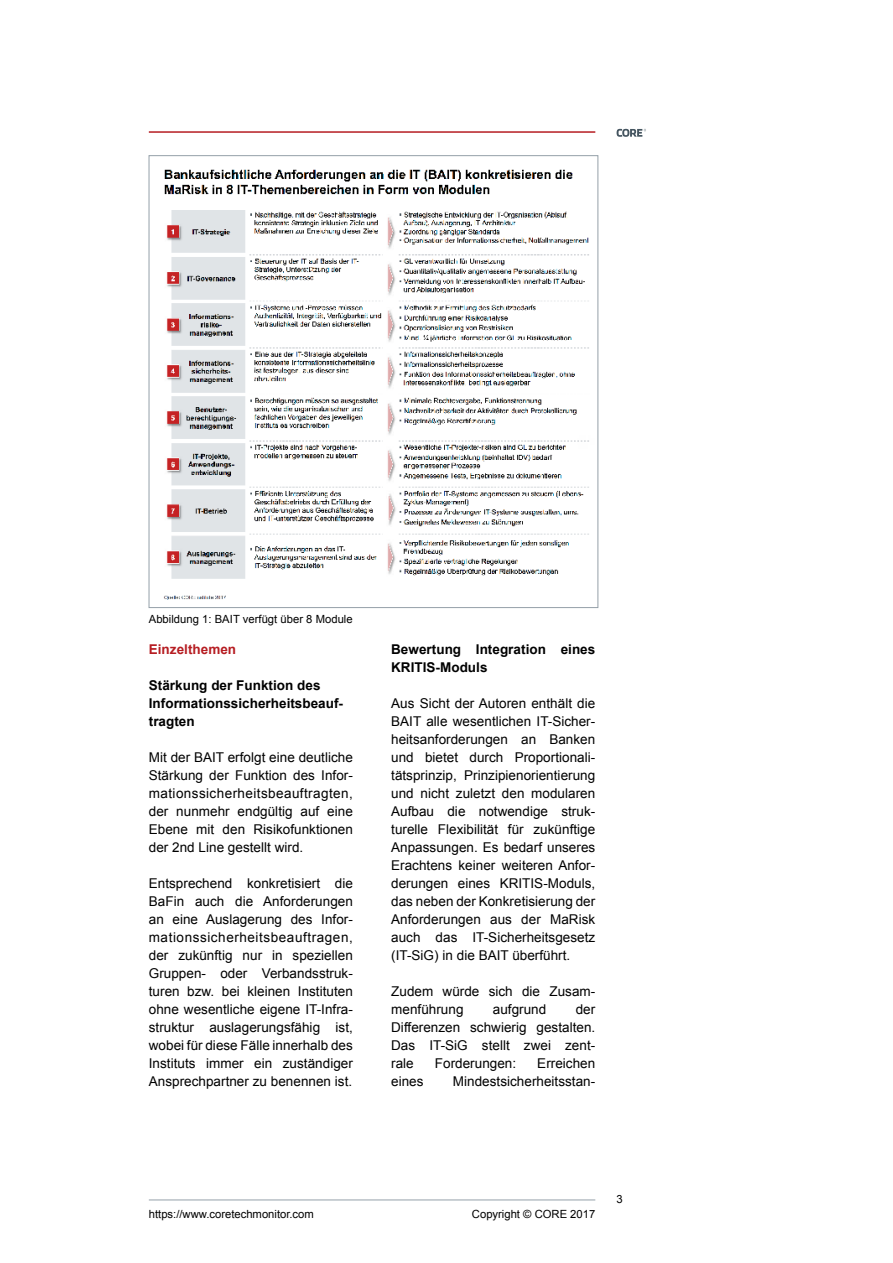
<style>
.page{position:relative;width:893px;height:1263px;background:#fff}
.page>*{position:absolute;margin:0;border:0;box-sizing:border-box;transform-origin:0 0}
.t1{font:13.5px/18px "Arial";color:#000;text-align:justify}
.t2{font:700 13.5px/18px "Arial";color:#000}
.t3{font:700 13.5px "Arial";color:#b61d22}
.t4{font:11.25px "Arial";color:#000}
</style>
<div class="page">
<hr style="left:149px;top:131px;width:446px;height:2px;background:#b61d22">
<hr style="left:149px;top:1199px;width:446px;height:1px;background:#95a0a9">
<svg style="left:617px;top:129px;width:29px;height:8px"></svg>
<img style="left:163px;top:169px;width:426px;height:431px">
<p class="t4" style="left:149px;top:611px;width:205px">Abbildung 1: BAIT verfügt über 8 Module</p>
<p class="t3" style="left:149px;top:640px;width:89px">Einzelthemen</p>
<p class="t2" style="left:149px;top:676px;width:196px">Stärkung der Funktion des<br>Informationssicherheitsbeauf&shy;tragten</p>
<p class="t1" style="left:149px;top:748px;width:206px">Mit der BAIT erfolgt eine deutliche Stärkung der Funktion des Infor&shy;mationssicherheitsbeauftragten, der nunmehr endgültig auf eine Ebene mit den Risikofunktionen der 2nd Line gestellt wird.</p>
<p class="t1" style="left:149px;top:874px;width:206px">Entsprechend konkretisiert die BaFin auch die Anforderungen an eine Auslagerung des Infor&shy;mationssicherheitsbeauftragen, der zukünftig nur in speziellen Gruppen- oder Verbandsstruk&shy;turen bzw. bei kleinen Instituten ohne wesentliche eigene IT-Infra&shy;struktur auslagerungsfähig ist, wobei für diese Fälle innerhalb des Instituts immer ein zuständiger Ansprechpartner zu benennen ist.</p>
<p class="t2" style="left:391px;top:640px;width:206px">Bewertung Integration eines<br>KRITIS-Moduls</p>
<p class="t1" style="left:391px;top:694px;width:206px">Aus Sicht der Autoren enthält die BAIT alle wesentlichen IT-Sicher&shy;heitsanforderungen an Banken und bietet durch Proportionali&shy;tätsprinzip, Prinzipienorientierung und nicht zuletzt den modularen Aufbau die notwendige struk&shy;turelle Flexibilität für zukünftige Anpassungen. Es bedarf unseres Erachtens keiner weiteren Anfor&shy;derungen eines KRITIS-Moduls, das neben der Konkretisierung der Anforderungen aus der MaRisk auch das IT-Sicherheitsgesetz (IT-SiG) in die BAIT überführt.</p>
<p class="t1" style="left:391px;top:982px;width:206px">Zudem würde sich die Zusam&shy;menführung</p>
<p class="t1" style="left:493px;top:1000px;width:55px">aufgrund</p>
<p class="t1" style="left:391px;top:1000px;width:206px;text-indent:185px">der Differenzen schwierig gestalten.<br>Das IT-SiG stellt zwei zent&shy;rale</p>
<p class="t1" style="left:435px;top:1054px;width:83px">Forderungen:</p>
<p class="t1" style="left:537px;top:1054px;width:59px">Erreichen</p>
<p class="t1" style="left:391px;top:1072px;width:34px">eines</p>
<p class="t1" style="left:453px;top:1072px;width:144px">Mindestsicherheitsstan-</p>
<p class="t4" style="left:149px;top:1207px;width:167px">https://www.coretechmonitor.com</p>
<p class="t4" style="left:472px;top:1207px;width:125px">Copyright © CORE 2017</p>
<p class="t4" style="left:617px;top:1191px;width:8px">3</p>
</div>
